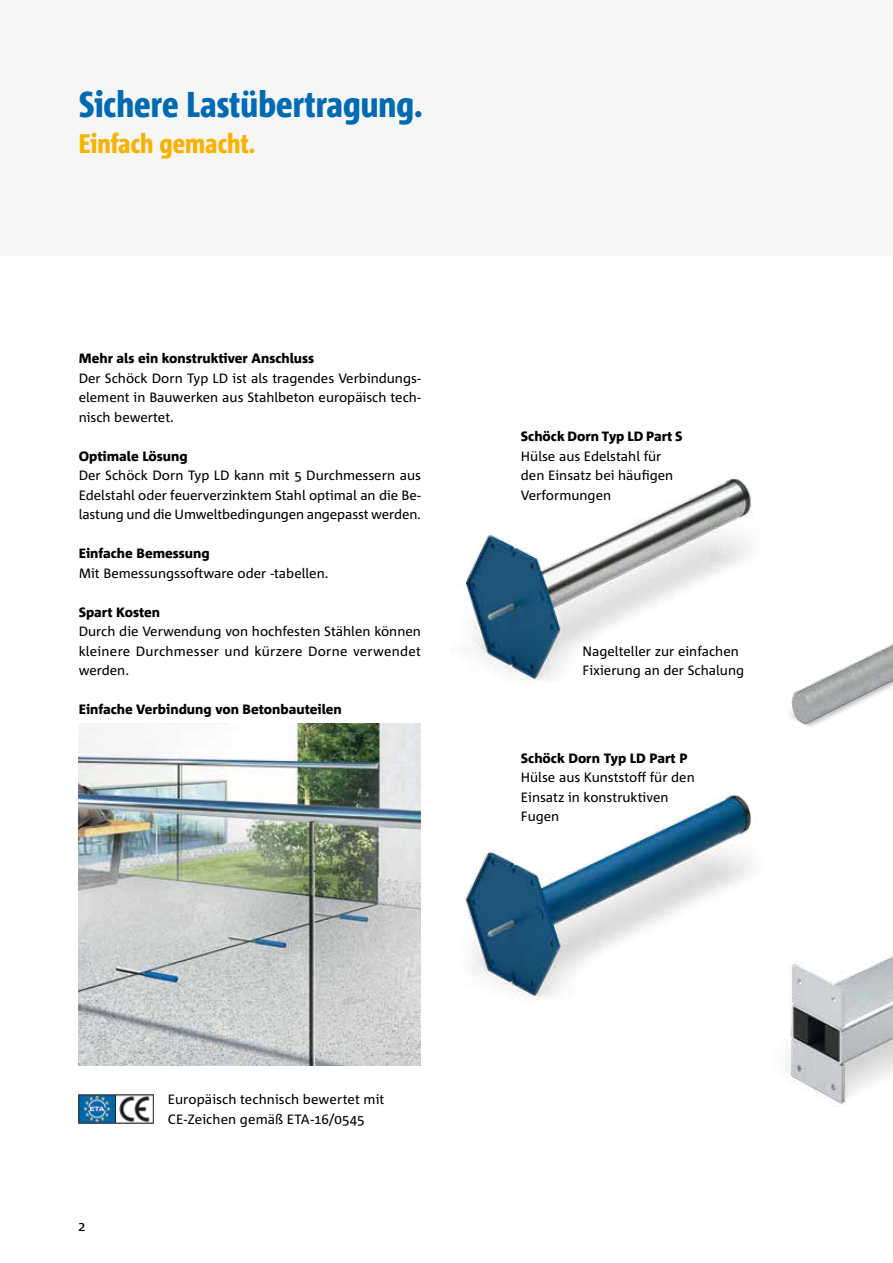
<style>
.page{position:relative;width:893px;height:1263px;background:#fff}
.page>*{position:absolute;margin:0;border:0;box-sizing:border-box;transform-origin:0 0}
.t1{font:800 condensed 36px "Corpid Schoeck";color:#006ab3}
.t2{font:800 condensed 27px "Corpid Schoeck";color:#f9b200}
.t3{font:13.5px/19.5px "Corpid E1 s";color:#000}
.t4{font:800 13.5px "Corpid E1 s";color:#000}
</style>
<div class="page">
<img style="left:78px;top:1094px;width:76px;height:30px">
<img style="left:79px;top:724px;width:342px;height:341px">
<div style="left:0;top:0;width:893px;height:255px;background:#f6f6f6"></div>
<img style="left:465px;top:475px;width:287px;height:207px">
<img style="left:464px;top:794px;width:288px;height:203px">
<img style="left:752px;top:514px;width:141px;height:213px">
<img style="left:786px;top:955px;width:107px;height:152px">
<h1 class="t1" style="left:79px;top:82px;width:345px">Sichere Lastübertragung.</h1>
<h2 class="t2" style="left:79px;top:127px;width:178px">Einfach gemacht.</h2>
<p class="t4" style="left:79px;top:350px;width:237px">Mehr als ein konstruktiver Anschluss</p>
<p class="t3" style="left:79px;top:368px;width:344px;text-align:justify">Der Schöck Dorn Typ LD ist als tragendes Verbindungs&shy;element in Bauwerken aus Stahlbeton europäisch tech&shy;nisch bewertet.</p>
<p class="t4" style="left:79px;top:447px;width:111px">Optimale Lösung</p>
<p class="t3" style="left:79px;top:465px;width:344px;text-align:justify">Der Schöck Dorn Typ LD kann mit 5 Durchmessern aus Edelstahl oder feuerverzinktem Stahl optimal an die Be&shy;lastung und die Umweltbedingungen angepasst werden.</p>
<p class="t4" style="left:79px;top:545px;width:133px">Einfache Bemessung</p>
<p class="t3" style="left:79px;top:563px;width:251px">Mit Bemessungssoftware oder -tabellen.</p>
<p class="t4" style="left:79px;top:603px;width:83px">Spart Kosten</p>
<p class="t3" style="left:79px;top:621px;width:344px;text-align:justify">Durch die Verwendung von hochfesten Stählen können kleinere Durchmesser und kürzere Dorne verwendet werden.</p>
<p class="t4" style="left:79px;top:701px;width:265px">Einfache Verbindung von Betonbauteilen</p>
<p class="t4" style="left:521px;top:428px;width:163px">Schöck Dorn Typ LD Part S</p>
<p class="t3" style="left:521px;top:446px;width:154px">Hülse aus Edelstahl für den Einsatz bei häufigen<br>Verformungen</p>
<p class="t3" style="left:583px;top:641px;width:163px">Nagelteller zur einfachen<br>Fixierung an der Schalung</p>
<p class="t4" style="left:521px;top:750px;width:168px">Schöck Dorn Typ LD Part P</p>
<p class="t3" style="left:521px;top:767px;width:175px">Hülse aus Kunststoff für den<br>Einsatz in konstruktiven<br>Fugen</p>
<p class="t3" style="left:78px;top:1216px;width:9px">2</p>
<p class="t3" style="left:168px;top:1089px;width:218px">Europäisch technisch bewertet mit<br>CE-Zeichen gemäß ETA-16/0545</p>
</div>
